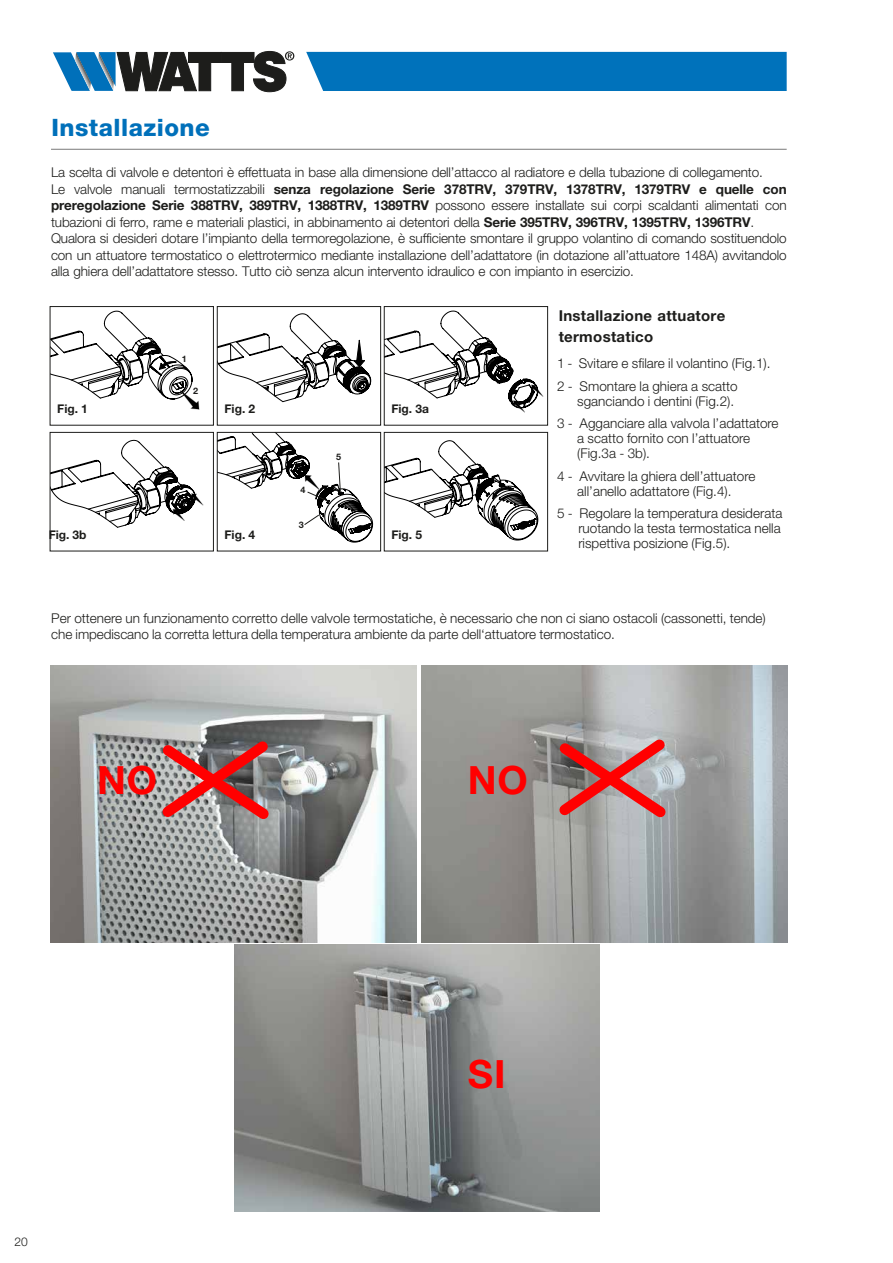
<style>
.page{position:relative;width:893px;height:1263px;background:#fff}
.page>*{position:absolute;margin:0;border:0;box-sizing:border-box;transform-origin:0 0}
.t1{font:700 39px "Helvetica Neue LT Std";color:#f00}
.t2{font:800 24px "Helvetica Neue LT Std";letter-spacing:.02em;color:#0070ba}
.t3{font:700 15px/21px "Helvetica Neue LT Std";letter-spacing:.02em;color:#1d1d1b}
.t4{font:300 13.5px/16.5px "Helvetica Neue LT Std";letter-spacing:-.01em;color:#1d1d1b}
.t5{font:700 12px "Helvetica Neue LT Std";color:#1d1d1b}
.t6{font:300 12px "Helvetica Neue LT Std";color:#1d1d1b}
.t7{font:700 9px "Helvetica Neue LT Std";color:#1d1d1b}
.s1{font-weight:700}
</style>
<div class="page">
<svg style="left:53px;top:51px;width:241px;height:41px"></svg>
<div style="left:306px;top:52px;width:481px;height:39px;background:#0072bb"></div>
<div style="left:50px;top:306px;width:164px;height:120px;border:1px solid #1d1d1b"></div>
<div style="left:217px;top:306px;width:164px;height:120px;border:1px solid #1d1d1b"></div>
<svg style="left:50px;top:311px;width:494px;height:114px"></svg>
<div style="left:384px;top:306px;width:164px;height:120px;border:1px solid #1d1d1b"></div>
<svg style="left:52px;top:440px;width:151px;height:88px"></svg>
<div style="left:50px;top:432px;width:164px;height:119px;border:1px solid #1d1d1b"></div>
<div style="left:384px;top:432px;width:164px;height:119px;border:1px solid #1d1d1b"></div>
<img style="left:51px;top:665px;width:365px;height:277px">
<img style="left:422px;top:665px;width:366px;height:277px">
<img style="left:234px;top:945px;width:366px;height:267px">
<svg style="left:550px;top:730px;width:125px;height:96px;background:#b68585"></svg>
<svg style="left:153px;top:732px;width:125px;height:96px;background:#a47272"></svg>
<hr style="left:51px;top:149px;width:736px;height:1px;background:#797979">
<svg style="left:217px;top:432px;width:321px;height:110px"></svg>
<h2 class="t2" style="left:52px;top:113px;width:160px">Installazione</h2>
<p class="t4" style="left:51px;top:164px;width:737px">La scelta di valvole e detentori è effettuata in base alla dimensione dell’attacco al radiatore e della tubazione di collegamento.<br>Le valvole manuali termostatizzabili <span class="s1">senza regolazione Serie 378TRV, 379TRV, 1378TRV, 1379TRV e quelle con preregolazione Serie 388TRV, 389TRV, 1388TRV, 1389TRV</span> possono essere installate sui corpi scaldanti alimentati con tubazioni di ferro, rame e materiali plastici, in abbinamento ai detentori della <span class="s1">Serie 395TRV, 396TRV, 1395TRV, 1396TRV</span>.<br>Qualora si desideri dotare l’impianto della termoregolazione, è sufficiente smontare il gruppo volantino di comando sostituendolo con un attuatore termostatico o elettrotermico mediante installazione dell’adattatore (in dotazione all’attuatore 148A) avvitandolo alla ghiera dell’adattatore stesso. Tutto ciò senza alcun intervento idraulico e con impianto in esercizio.</p>
<p class="t7" style="left:182px;top:353px;width:7px">1</p>
<p class="t7" style="left:193px;top:386px;width:7px">2</p>
<p class="t5" style="left:57px;top:402px;width:32px">Fig. 1</p>
<p class="t5" style="left:224px;top:402px;width:32px">Fig. 2</p>
<p class="t5" style="left:391px;top:402px;width:39px">Fig. 3a</p>
<p class="t7" style="left:301px;top:484px;width:7px">4</p>
<p class="t7" style="left:299px;top:519px;width:7px">3</p>
<p class="t7" style="left:336px;top:452px;width:7px">5</p>
<p class="t5" style="left:49px;top:528px;width:39px">Fig. 3b</p>
<p class="t5" style="left:224px;top:528px;width:32px">Fig. 4</p>
<p class="t5" style="left:391px;top:528px;width:32px">Fig. 5</p>
<p class="t3" style="left:559px;top:304px;width:168px">Installazione attuatore termostatico</p>
<p class="t4" style="left:557px;top:352px;width:215px;line-height:22.5px">1 - Svitare e sfilare il volantino (Fig.1).<br>2 - Smontare la ghiera a scatto</p>
<p class="t4" style="left:557px;top:389px;width:223px;line-height:22.5px;text-indent:20px">sganciando i dentini (Fig.2).<br>3 - Agganciare alla valvola l’adattatore</p>
<p class="t4" style="left:577px;top:431px;width:175px;line-height:15px">a scatto fornito con l’attuatore (Fig.3a - 3b).</p>
<p class="t4" style="left:557px;top:468px;width:200px;line-height:15px;text-align:center">4 - Avvitare la ghiera dell’attuatore all’anello adattatore (Fig.4).</p>
<p class="t4" style="left:578px;top:506px;width:205px;line-height:15px;text-indent:-21px">5 - Regolare la temperatura desiderata ruotando la testa termostatica nella rispettiva posizione (Fig.5).</p>
<p class="t4" style="left:51px;top:609px;width:716px">Per ottenere un funzionamento corretto delle valvole termostatiche, è necessario che non ci siano ostacoli (cassonetti, tende) che impediscano la corretta lettura della temperatura ambiente da parte dell‘attuatore termostatico.</p>
<h1 class="t1" style="left:97px;top:756px;width:62px">NO</h1>
<h1 class="t1" style="left:468px;top:756px;width:62px">NO</h1>
<p class="t6" style="left:15px;top:1234px;width:15px">20</p>
<h1 class="t1" style="left:468px;top:1050px;width:39px">SI</h1>
</div>
